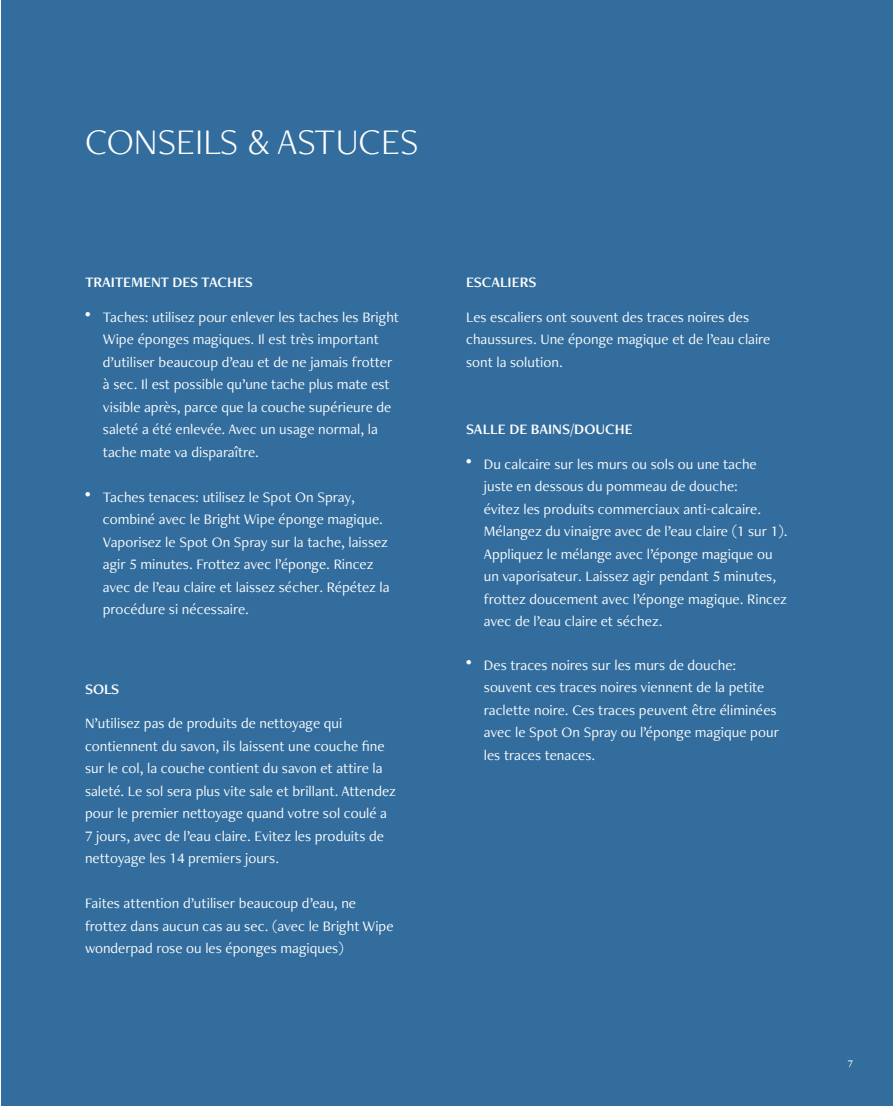
<style>
.page{position:relative;width:893px;height:1106px;background:#fff}
.page>*{position:absolute;margin:0;border:0;box-sizing:border-box;transform-origin:0 0}
.t1{font:300 37.5px "Freight Neo Pro";color:#fff}
.t2{font:15px/22.5px "Freight Neo Pro";color:#fff}
.t3{font:15px "Freight Neo Pro Semi";color:#fff}
.t4{font:500 10.5px "Freight Neo Pro";color:#fff}
</style>
<div class="page">
<div style="left:1px;top:0;width:892px;height:1106px;background:#326d9d"></div>
<h1 class="t1" style="left:85px;top:116px;width:335px">CONSEILS &amp; ASTUCES</h1>
<p class="t3" style="left:85px;top:272px;width:169px">TRAITEMENT DES TACHES</p>
<p class="t2" style="left:103px;top:305px;width:298px;text-indent:-18px"><sup>•</sup> Taches: utilisez pour enlever les taches les Bright Wipe éponges magiques. Il est très important d’utiliser beaucoup d’eau et de ne jamais frotter à sec. Il est possible qu’une tache plus mate est visible après, parce que la couche supérieure de saleté a été enlevée. Avec un usage normal, la tache mate va disparaître.</p>
<p class="t2" style="left:103px;top:485px;width:288px;text-indent:-18px"><sup>•</sup> Taches tenaces: utilisez le Spot On Spray, combiné avec le Bright Wipe éponge magique.<br>Vaporisez le Spot On Spray sur la tache, laissez agir 5 minutes. Frottez avec l’éponge. Rincez avec de l’eau claire et laissez sécher. Répétez la procédure si nécessaire.</p>
<p class="t3" style="left:85px;top:678px;width:36px">SOLS</p>
<p class="t2" style="left:85px;top:711px;width:312px">N’utilisez pas de produits de nettoyage qui contiennent du savon, ils laissent une couche fine sur le col, la couche contient du savon et attire la saleté. Le sol sera plus vite sale et brillant. Attendez pour le premier nettoyage quand votre sol coulé a 7 jours, avec de l’eau claire. Evitez les produits de nettoyage les 14 premiers jours.</p>
<p class="t2" style="left:85px;top:891px;width:310px">Faites attention d’utiliser beaucoup d’eau, ne frottez dans aucun cas au sec. (avec le Bright Wipe wonderpad rose ou les éponges magiques)</p>
<p class="t3" style="left:466px;top:272px;width:72px">ESCALIERS</p>
<p class="t2" style="left:466px;top:305px;width:306px">Les escaliers ont souvent des traces noires des chaussures. Une éponge magique et de l’eau claire sont la solution.</p>
<p class="t3" style="left:466px;top:419px;width:168px">SALLE DE BAINS/DOUCHE</p>
<p class="t2" style="left:484px;top:452px;width:305px;text-indent:-18px"><sup>•</sup> Du calcaire sur les murs ou sols ou une tache juste en dessous du pommeau de douche:<br>évitez les produits commerciaux anti-calcaire.<br>Mélangez du vinaigre avec de l’eau claire (1 sur 1).<br>Appliquez le mélange avec l’éponge magique ou un vaporisateur. Laissez agir pendant 5 minutes, frottez doucement avec l’éponge magique. Rincez avec de l’eau claire et séchez.</p>
<p class="t2" style="left:484px;top:653px;width:297px;text-indent:-18px"><sup>•</sup> Des traces noires sur les murs de douche: souvent ces traces noires viennent de la petite raclette noire. Ces traces peuvent être éliminées avec le Spot On Spray ou l’éponge magique pour les traces tenaces.</p>
<p class="t4" style="left:848px;top:1056px;width:7px">7</p>
</div>
